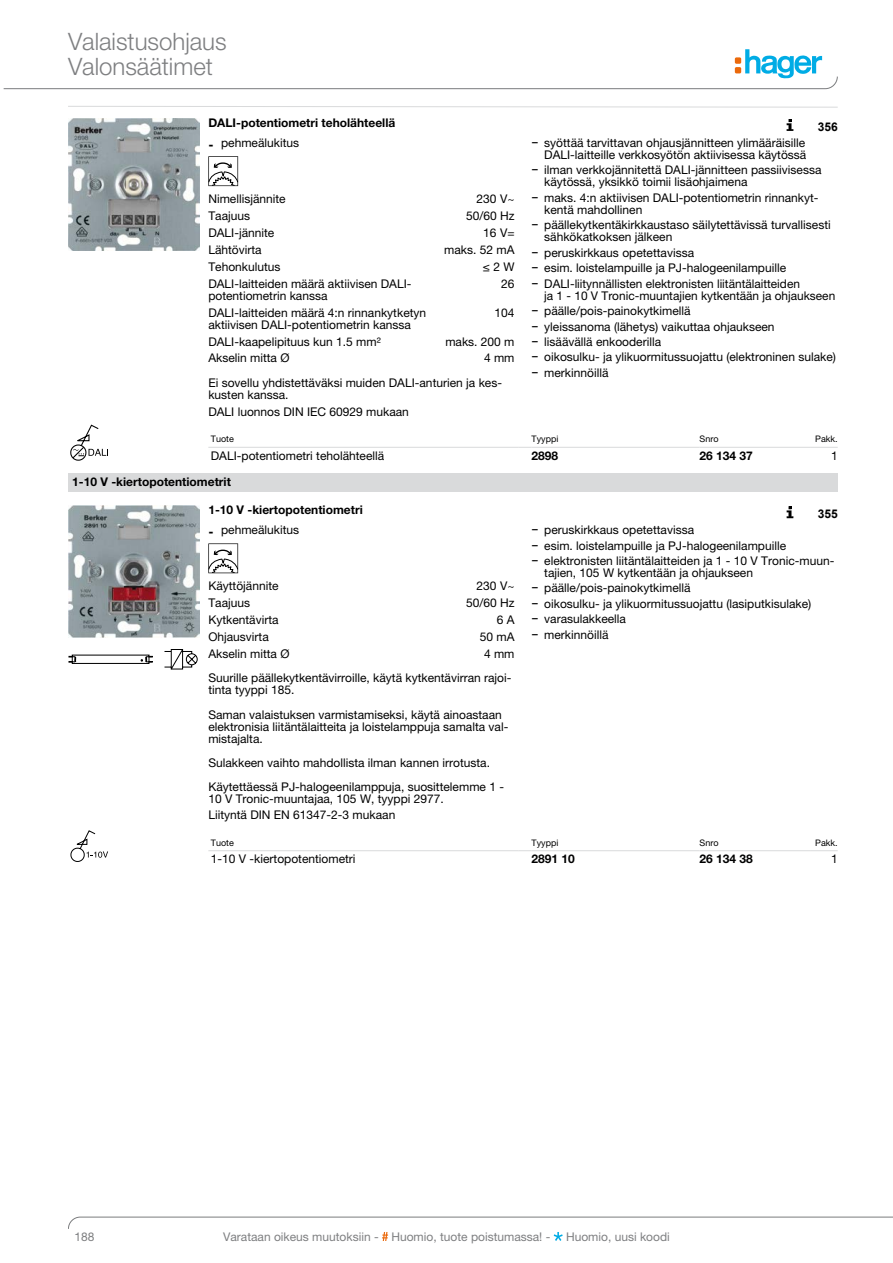
<style>
.page{position:relative;width:893px;height:1263px;background:#fff}
.page>*{position:absolute;margin:0;border:0;box-sizing:border-box;transform-origin:0 0}
.t1{font:300 24px/25.2px "Helvetica Neue LT Pro";color:#7e7f81}
.t2{font:12px/15.5px "Helvetica Neue LT Pro";color:#000}
.t3{font:700 12px "Helvetica Neue LT Pro";color:#000}
.t4{font:12px "Helvetica Neue LT Pro";color:#7e7f81}
.t5{font:700 12px "Arial";color:#000}
.t6{font:9px "Helvetica Neue LT Pro";color:#000}
.s1{font-family:"Arial";font-weight:700;font-size:13.5px}
.s2{font-family:"Arial"}
</style>
<div class="page">
<svg style="left:4px;top:49px;width:834px;height:40px"></svg>
<svg style="left:68px;top:106px;width:770px;height:2px"></svg>
<svg style="left:70px;top:425px;width:38px;height:36px"></svg>
<img style="left:68px;top:119px;width:132px;height:131px">
<svg style="left:787px;top:119px;width:6px;height:12px"></svg>
<svg style="left:208px;top:156px;width:30px;height:30px"></svg>
<hr style="left:208px;top:447px;width:311px;height:1px;background:#d9dadb">
<svg style="left:519px;top:447px;width:12px;height:1px"></svg>
<hr style="left:531px;top:447px;width:168px;height:1px;background:#d9dadb">
<hr style="left:699px;top:447px;width:111px;height:1px;background:#d9dadb">
<svg style="left:810px;top:447px;width:28px;height:1px"></svg>
<div style="left:68px;top:473px;width:770px;height:18px;background:#d9dadb"></div>
<svg style="left:70px;top:830px;width:38px;height:32px"></svg>
<img style="left:68px;top:506px;width:132px;height:132px">
<div style="left:72px;top:655px;width:77px;height:9px;border:1px solid #000"></div>
<svg style="left:69px;top:656px;width:7px;height:6px"></svg>
<svg style="left:141px;top:656px;width:11px;height:6px"></svg>
<svg style="left:164px;top:649px;width:34px;height:21px"></svg>
<svg style="left:787px;top:506px;width:6px;height:12px"></svg>
<svg style="left:208px;top:543px;width:30px;height:30px"></svg>
<hr style="left:208px;top:850px;width:311px;height:1px;background:#d9dadb">
<svg style="left:519px;top:850px;width:12px;height:1px"></svg>
<hr style="left:531px;top:850px;width:168px;height:1px;background:#d9dadb">
<hr style="left:699px;top:850px;width:111px;height:1px;background:#d9dadb">
<svg style="left:810px;top:850px;width:28px;height:1px"></svg>
<svg style="left:68px;top:1217px;width:825px;height:24px"></svg>
<h1 class="t1" style="left:68px;top:28px;width:160px">Valaistusohjaus<br>Valonsäätimet</h1>
<p class="t3" style="left:208px;top:115px;width:189px">DALI-potentiometri teholähteellä</p>
<p class="t5" style="left:818px;top:119px;width:22px">356</p>
<p class="t2" style="left:208px;top:135px;width:92px"><span class="s1">-</span> pehmeälukitus</p>
<p class="t2" style="left:531px;top:137px;width:276px;line-height:12px;text-align:right"><span class="s2">−</span> syöttää tarvittavan ohjausjännitteen ylimääräisille<br>DALI-laitteille verkkosyötön aktiivisessa käytössä</p>
<p class="t2" style="left:544px;top:164px;width:279px;line-height:12px;text-indent:-13px"><span class="s2">−</span> ilman verkkojännitettä DALI-jännitteen passiivisessa käy tös sä, yksikkö toimii lisäohjaimena</p>
<p class="t2" style="left:544px;top:191px;width:276px;line-height:12px;text-indent:-13px"><span class="s2">−</span> maks. 4:n aktiivisen DALI-potentiometrin rin nan kyt&shy;ken tä mahdollinen</p>
<p class="t2" style="left:544px;top:219px;width:288px;line-height:12px;text-indent:-13px"><span class="s2">−</span> päällekytkentäkirkkaustaso säilytettävissä turvallisesti säh kö kat kok sen jälkeen</p>
<p class="t2" style="left:531px;top:245px;width:270px"><span class="s2">−</span> peruskirkkaus opetettavissa<br><span class="s2">−</span> esim. loistelampuille ja PJ-halogeenilampuille<br><span class="s2">−</span> DALI-liitynnällisten elektronisten liitäntälaitteiden</p>
<p class="t2" style="left:531px;top:287px;width:306px;text-indent:13px">ja 1 - 10 V Tronic-muuntajien kytkentään ja ohjaukseen <span class="s2">−</span> päälle/pois-painokytkimellä<br><span class="s2">−</span> yleissanoma (lähetys) vaikuttaa ohjaukseen<br><span class="s2">−</span> lisäävällä enkooderilla<br><span class="s2">−</span> oikosulku- ja ylikuormitussuojattu (elektroninen sulake) <span class="s2">−</span> merkinnöillä</p>
<p class="t2" style="left:208px;top:191px;width:79px">Nimellisjännite</p>
<p class="t2" style="left:477px;top:191px;width:39px">230 V~</p>
<p class="t2" style="left:208px;top:208px;width:43px">Taajuus</p>
<p class="t2" style="left:466px;top:208px;width:50px">50/60 Hz</p>
<p class="t2" style="left:208px;top:225px;width:68px">DALI-jännite</p>
<p class="t2" style="left:483px;top:225px;width:33px">16 V=</p>
<p class="t2" style="left:208px;top:242px;width:55px">Lähtövirta</p>
<p class="t2" style="left:444px;top:242px;width:72px">maks. 52 mA</p>
<p class="t2" style="left:208px;top:259px;width:74px">Tehonkulutus</p>
<p class="t2" style="left:483px;top:259px;width:33px">≤ 2 W</p>
<p class="t2" style="left:208px;top:277px;width:205px;line-height:12px">DALI-laitteiden määrä aktiivisen DALI&shy;poten tio met rin kanssa</p>
<p class="t2" style="left:501px;top:275px;width:15px">26</p>
<p class="t2" style="left:208px;top:306px;width:219px;line-height:12px">DALI-laitteiden määrä 4:n rinnankytketyn aktii vi sen DALI-potentiometrin kanssa</p>
<p class="t2" style="left:494px;top:304px;width:22px">104</p>
<p class="t2" style="left:208px;top:333px;width:174px">DALI-kaapelipituus kun 1.5 mm²</p>
<p class="t2" style="left:445px;top:333px;width:71px">maks. 200 m</p>
<p class="t2" style="left:208px;top:350px;width:83px">Akselin mitta Ø</p>
<p class="t2" style="left:208px;top:346px;width:308px;line-height:24.6px;text-indent:276px">4 mm<br>Ei sovellu yhdistettäväksi muiden DALI-anturien ja kes-</p>
<p class="t2" style="left:208px;top:386px;width:202px;line-height:16.6px">kus ten kanssa.<br>DALI luonnos DIN IEC 60929 mukaan</p>
<p class="t6" style="left:211px;top:434px;width:25px">Tuote</p>
<p class="t6" style="left:531px;top:434px;width:28px">Tyyppi</p>
<p class="t6" style="left:699px;top:434px;width:20px">Snro</p>
<p class="t6" style="left:815px;top:434px;width:24px">Pakk.</p>
<p class="t2" style="left:211px;top:448px;width:175px">DALI-potentiometri teholähteellä</p>
<p class="t3" style="left:531px;top:448px;width:28px">2898</p>
<p class="t3" style="left:699px;top:448px;width:55px">26 134 37</p>
<p class="t2" style="left:831px;top:448px;width:8px">1</p>
<p class="t3" style="left:72px;top:474px;width:160px">1-10 V -kiertopotentiometrit</p>
<p class="t3" style="left:208px;top:502px;width:156px">1-10 V -kiertopotentiometri</p>
<p class="t5" style="left:818px;top:506px;width:22px">355</p>
<p class="t2" style="left:208px;top:522px;width:92px"><span class="s1">-</span> pehmeälukitus</p>
<p class="t2" style="left:531px;top:522px;width:304px"><span class="s2">−</span> peruskirkkaus opetettavissa<br><span class="s2">−</span> esim. loistelampuille ja PJ-halogeenilampuille<br><span class="s2">−</span> elektronisten liitäntälaitteiden ja 1 - 10 V Tronic-muun-</p>
<p class="t2" style="left:531px;top:565px;width:281px;text-indent:13px">ta jien, 105 W kytkentään ja ohjaukseen<br><span class="s2">−</span> päälle/pois-painokytkimellä<br><span class="s2">−</span> oikosulku- ja ylikuormitussuojattu (lasiputkisulake) <span class="s2">−</span> varasulakkeella<br><span class="s2">−</span> merkinnöillä</p>
<p class="t2" style="left:208px;top:578px;width:72px">Käyttöjännite</p>
<p class="t2" style="left:477px;top:578px;width:39px">230 V~</p>
<p class="t2" style="left:208px;top:595px;width:43px">Taajuus</p>
<p class="t2" style="left:466px;top:595px;width:50px">50/60 Hz</p>
<p class="t2" style="left:208px;top:612px;width:72px">Kytkentävirta</p>
<p class="t2" style="left:497px;top:612px;width:19px">6 A</p>
<p class="t2" style="left:208px;top:629px;width:62px">Ohjausvirta</p>
<p class="t2" style="left:480px;top:629px;width:36px">50 mA</p>
<p class="t2" style="left:208px;top:646px;width:83px">Akselin mitta Ø</p>
<p class="t2" style="left:208px;top:641px;width:308px;line-height:24.6px;text-align:right">4 mm<br>Suurille päällekytkentävirroille, käytä kytkentävirran rajoi-</p>
<p class="t2" style="left:208px;top:678px;width:295px;line-height:24px">tin ta tyyppi 185.<br>Saman valaistuksen varmistamiseksi, käytä ainoastaan</p>
<p class="t2" style="left:208px;top:720px;width:302px;line-height:12px">elekt ro ni sia liitäntälaitteita ja loistelamppuja samalta val&shy;mis ta jal ta.</p>
<p class="t2" style="left:208px;top:750px;width:297px;line-height:24px">Sulakkeen vaihto mahdollista ilman kannen irrotusta.<br>Käytettäessä PJ-halogeenilamppuja, suosittelemme 1 -</p>
<p class="t2" style="left:208px;top:790px;width:237px;line-height:16.6px">10 V Tronic-muuntajaa, 105 W, tyyppi 2977.<br>Liityntä DIN EN 61347-2-3 mukaan</p>
<p class="t6" style="left:211px;top:837px;width:25px">Tuote</p>
<p class="t6" style="left:531px;top:837px;width:28px">Tyyppi</p>
<p class="t6" style="left:699px;top:837px;width:20px">Snro</p>
<p class="t6" style="left:815px;top:837px;width:24px">Pakk.</p>
<p class="t2" style="left:211px;top:851px;width:146px">1-10 V -kiertopotentiometri</p>
<p class="t3" style="left:531px;top:851px;width:45px">2891 10</p>
<p class="t3" style="left:699px;top:851px;width:55px">26 134 38</p>
<p class="t2" style="left:831px;top:851px;width:8px">1</p>
<p class="t4" style="left:74px;top:1229px;width:22px">188</p>
<p class="t4" style="left:223px;top:1229px;width:329px">Varataan oikeus muutoksiin - Huomio, tuote poistumassa! -</p>
<p class="t4" style="left:566px;top:1229px;width:105px">Huomio, uusi koodi</p>
</div>
